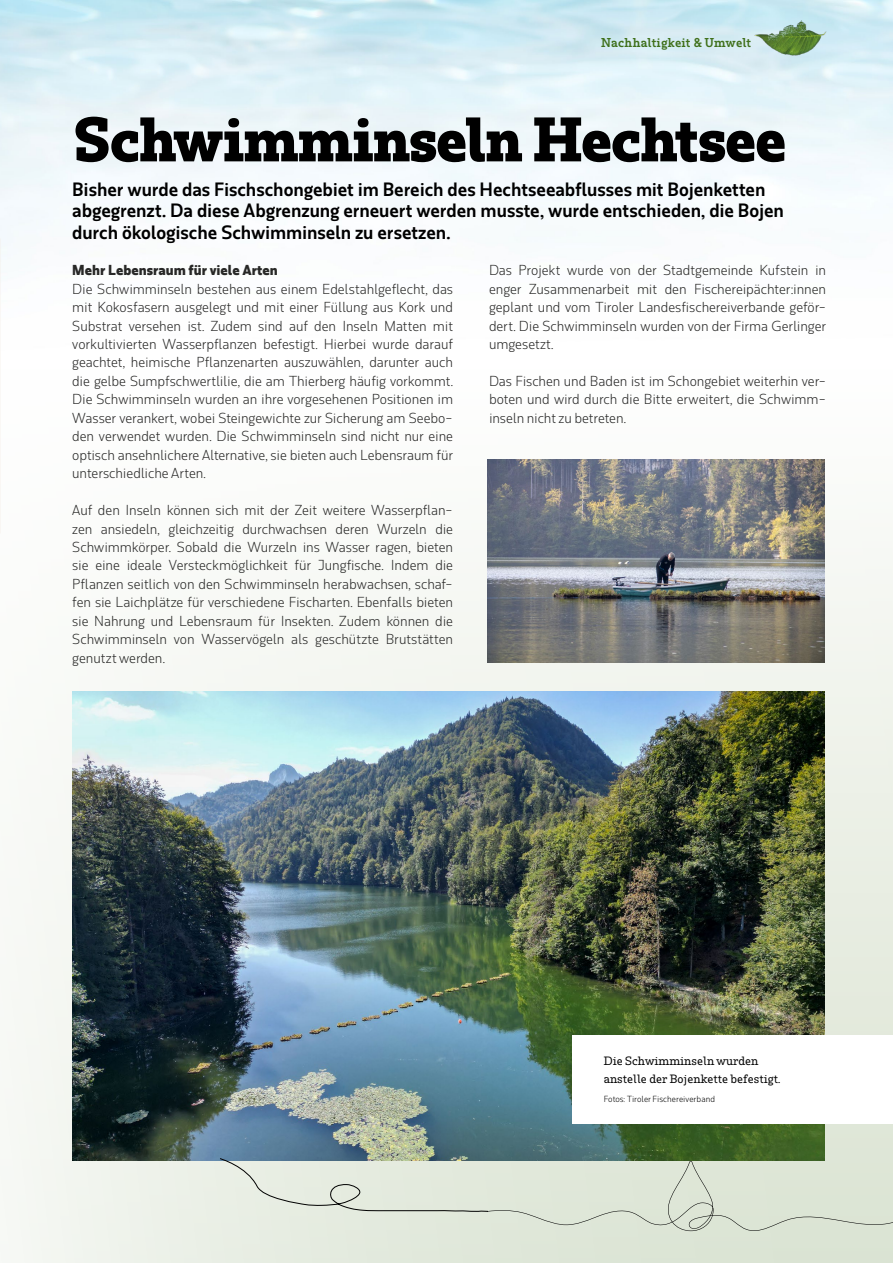
<style>
.page{position:relative;width:893px;height:1263px;background:#fff}
.page>*{position:absolute;margin:0;border:0;box-sizing:border-box;transform-origin:0 0}
.t1{font:700 58.5px "Rum Serif";letter-spacing:-.025em;color:#000}
.t2{font:600 18px/21.6px "Rum Sans";letter-spacing:-.005em;color:#000}
.t3{font:300 13.5px/18.5px "Rum Sans";color:#282827;text-align:justify}
.t4{font:700 13.5px "Rum Sans";color:#282827}
.t5{font:600 12px "Rum Serif";letter-spacing:.01em;color:#3f701b}
.t6{font:500 11.25px/18px "Rum Serif";color:#000}
.t7{font:300 8.25px "Rum Sans";letter-spacing:.01em;color:#000}
</style>
<div class="page">
<div style="left:0;top:370px;width:893px;height:893px;background:linear-gradient(to right,#f3f6f1,#e4eade)"></div>
<img style="left:0;top:0;width:893px;height:656px">
<img style="left:754px;top:19px;width:72px;height:38px">
<img style="left:0;top:0;width:1px;height:407px">
<img style="left:72px;top:691px;width:753px;height:470px">
<img style="left:487px;top:460px;width:338px;height:203px">
<div style="left:573px;top:1035px;width:320px;height:89px;background:#fff"></div>
<svg style="left:220px;top:1158px;width:673px;height:75px"></svg>
<p class="t5" style="left:601px;top:36px;width:152px">Nachhaltigkeit &amp; Umwelt</p>
<h1 class="t1" style="left:72px;top:103px;width:716px">Schwimminseln Hechtsee</h1>
<h2 class="t2" style="left:72px;top:178px;width:713px">Bisher wurde das Fischschongebiet im Bereich des Hechtseeabflusses mit Bojenketten abgegrenzt. Da diese Abgrenzung erneuert werden musste, wurde entschieden, die Bojen durch ökologische Schwimminseln zu ersetzen.</h2>
<p class="t4" style="left:72px;top:262px;width:207px">Mehr Lebensraum für viele Arten</p>
<p class="t3" style="left:72px;top:279px;width:382px">Die Schwimminseln bestehen aus einem Edelstahlgeflecht, das mit Kokosfasern ausgelegt und mit einer Füllung aus Kork und Substrat versehen ist. Zudem sind auf den Inseln Matten mit vorkultivierten Wasserpflanzen befestigt. Hierbei wurde darauf geachtet, heimische Pflanzenarten auszuwählen, darunter auch die gelbe Sumpfschwertlilie, die am Thierberg häufig vorkommt.<br>Die Schwimminseln wurden an ihre vorgesehenen Positionen im Wasser verankert, wobei Steingewichte zur Sicherung am Seebo&shy;den verwendet wurden. Die Schwimminseln sind nicht nur eine optisch ansehnlichere Alternative, sie bieten auch Lebensraum für unterschiedliche Arten.</p>
<p class="t3" style="left:72px;top:501px;width:382px">Auf den Inseln können sich mit der Zeit weitere Wasserpflan&shy;zen ansiedeln, gleichzeitig durchwachsen deren Wurzeln die Schwimmkörper. Sobald die Wurzeln ins Wasser ragen, bieten sie eine ideale Versteckmöglichkeit für Jungfische. Indem die Pflanzen seitlich von den Schwimminseln herabwachsen, schaf&shy;fen sie Laichplätze für verschiedene Fischarten. Ebenfalls bieten sie Nahrung und Lebensraum für Insekten. Zudem können die Schwimminseln von Wasservögeln als geschützte Brutstätten genutzt werden.</p>
<p class="t3" style="left:489px;top:261px;width:339px">Das Projekt wurde von der Stadtgemeinde Kufstein in enger Zusammenarbeit mit den Fischereipächter:innen geplant und vom Tiroler Landesfischereiverbande geför&shy;dert. Die Schwimminseln wurden von der Firma Gerlinger umgesetzt.</p>
<p class="t3" style="left:489px;top:372px;width:339px">Das Fischen und Baden ist im Schongebiet weiterhin ver&shy;boten und wird durch die Bitte erweitert, die Schwimm&shy;inseln nicht zu betreten.</p>
<p class="t6" style="left:604px;top:1052px;width:178px">Die Schwimminseln wurden anstelle der Bojenkette befestigt.</p>
<p class="t7" style="left:604px;top:1094px;width:113px">Fotos: Tiroler Fischereiverband</p>
</div>
